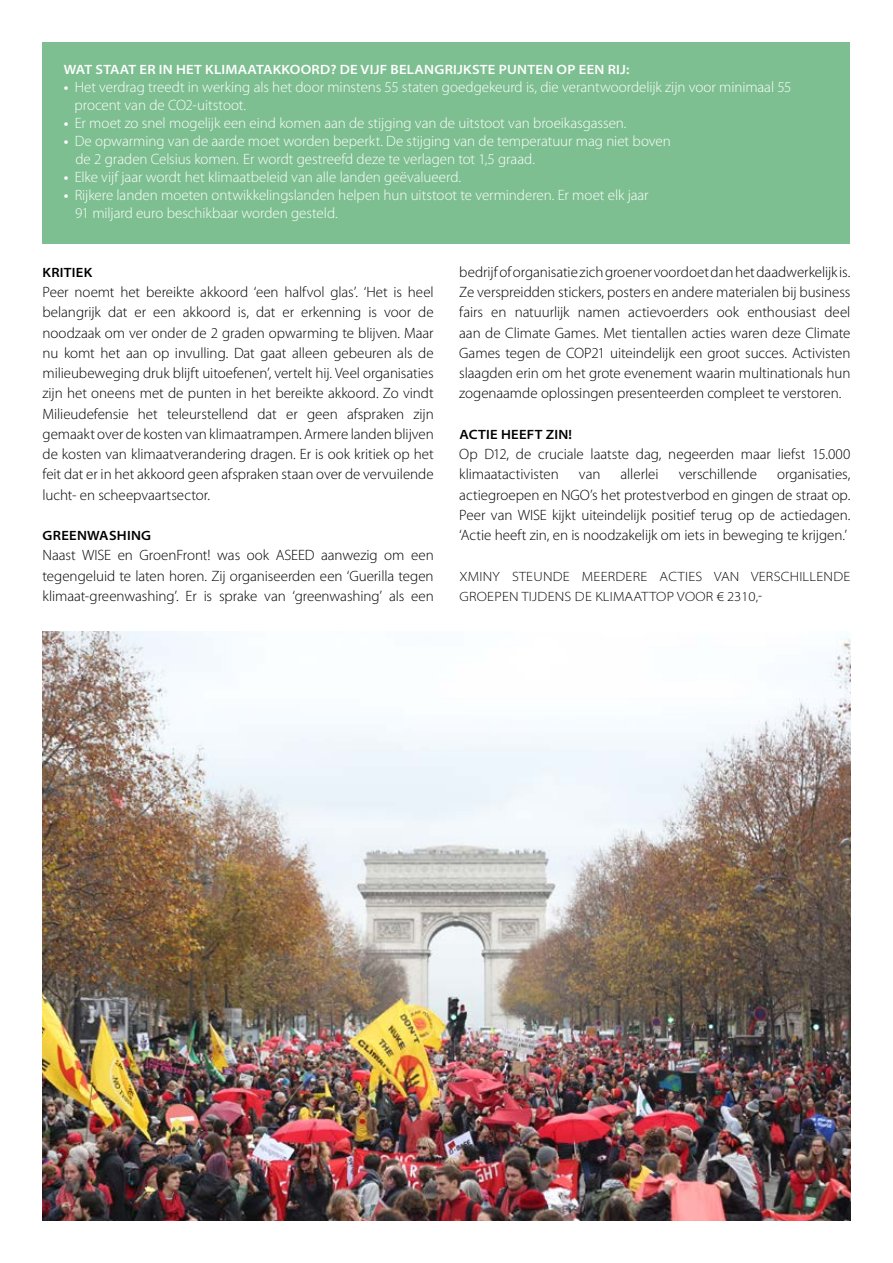
<style>
.page{position:relative;width:893px;height:1263px;background:#fff}
.page>*{position:absolute;margin:0;border:0;box-sizing:border-box;transform-origin:0 0}
.t1{font:300 15px/20.2px "Myriad Pro";letter-spacing:-.005em;color:#000;text-align:justify}
.t2{font:300 15px/18px "Myriad Pro";letter-spacing:-.005em;color:#fff}
.t3{font:300 semi-expanded 13.5px/20.2px "Myriad Pro";letter-spacing:.02em;color:#000}
.t4{font:600 semi-expanded 13.5px "Myriad Pro";letter-spacing:.02em;color:#fff}
.t5{font:600 semi-expanded 13.5px "Myriad Pro";letter-spacing:.02em;color:#000}
.s1{font-weight:600}
</style>
<div class="page">
<div style="left:43px;top:43px;width:807px;height:201px;background:#7dbf91"></div>
<img style="left:43px;top:631px;width:807px;height:589px">
<p class="t4" style="left:64px;top:61px;width:567px">WAT STAAT ER IN HET KLIMAATAKKOORD? DE VIJF BELANGRIJKSTE PUNTEN OP EEN RIJ:</p>
<p class="t2" style="left:75px;top:78px;width:718px;text-indent:-11px"><span class="s1">•</span> Het verdrag treedt in werking als het door minstens 55 staten goedgekeurd is, die verantwoordelijk zijn voor minimaal 55 procent van de CO2-uitstoot.</p>
<p class="t2" style="left:64px;top:114px;width:564px"><span class="s1">•</span> Er moet zo snel mogelijk een eind komen aan de stijging van de uitstoot van broeikasgassen.</p>
<p class="t2" style="left:75px;top:132px;width:597px;text-indent:-12px"><span class="s1">•</span> De opwarming van de aarde moet worden beperkt. De stijging van de temperatuur mag niet boven de 2 graden Celsius komen. Er wordt gestreefd deze te verlagen tot 1,5 graad.</p>
<p class="t2" style="left:64px;top:168px;width:399px"><span class="s1">•</span> Elke vijf jaar wordt het klimaatbeleid van alle landen geëvalueerd.</p>
<p class="t2" style="left:75px;top:186px;width:575px;text-indent:-11px"><span class="s1">•</span> Rijkere landen moeten ontwikkelingslanden helpen hun uitstoot te verminderen. Er moet elk jaar<br>91 miljard euro beschikbaar worden gesteld.</p>
<p class="t5" style="left:43px;top:263px;width:51px">KRITIEK</p>
<p class="t1" style="left:43px;top:282px;width:393px">Peer noemt het bereikte akkoord ‘een halfvol glas’. ‘Het is heel belangrijk dat er een akkoord is, dat er erkenning is voor de noodzaak om ver onder de 2 graden opwarming te blijven. Maar nu komt het aan op invulling. Dat gaat alleen gebeuren als de milieubeweging druk blijft uitoefenen’, vertelt hij. Veel organisaties zijn het oneens met de punten in het bereikte akkoord. Zo vindt Milieudefensie het teleurstellend dat er geen afspraken zijn gemaakt over de kosten van klimaatrampen. Armere landen blijven de kosten van klimaatverandering dragen. Er is ook kritiek op het feit dat er in het akkoord geen afspraken staan over de vervuilende lucht- en scheepvaartsector.</p>
<p class="t5" style="left:43px;top:527px;width:110px">GREENWASHING</p>
<p class="t1" style="left:43px;top:545px;width:393px">Naast WISE en GroenFront! was ook ASEED aanwezig om een tegengeluid te laten horen. Zij organiseerden een ‘Guerilla tegen klimaat-greenwashing’. Er is sprake van ‘greenwashing’ als een</p>
<p class="t1" style="left:459px;top:261px;width:393px">bedrijf of organisatie zich groener voordoet dan het daadwerkelijk is.<br>Ze verspreidden stickers, posters en andere materialen bij business fairs en natuurlijk namen actievoerders ook enthousiast deel aan de Climate Games. Met tientallen acties waren deze Climate Games tegen de COP21 uiteindelijk een groot succes. Activisten slaagden erin om het grote evenement waarin multinationals hun zogenaamde oplossingen presenteerden compleet te verstoren.</p>
<p class="t5" style="left:459px;top:425px;width:114px">ACTIE HEEFT ZIN!</p>
<p class="t1" style="left:459px;top:444px;width:393px">Op D12, de cruciale laatste dag, negeerden maar liefst 15.000 klimaatactivisten</p>
<p class="t1" style="left:579px;top:464px;width:23px">van</p>
<p class="t1" style="left:620px;top:464px;width:40px">allerlei</p>
<p class="t1" style="left:679px;top:464px;width:80px">verschillende</p>
<p class="t1" style="left:459px;top:464px;width:393px;text-indent:318px">organisaties, actiegroepen en NGO’s het protestverbod en gingen de straat op.<br>Peer van WISE kijkt uiteindelijk positief terug op de actiedagen. ‘Actie heeft zin, en is noodzakelijk om iets in beweging te krijgen.’</p>
<p class="t3" style="left:459px;top:566px;width:392px">XMINY STEUNDE MEERDERE ACTIES VAN VERSCHILLENDE<br>GROEPEN TIJDENS DE KLIMAATTOP VOOR € 2310,-</p>
</div>
